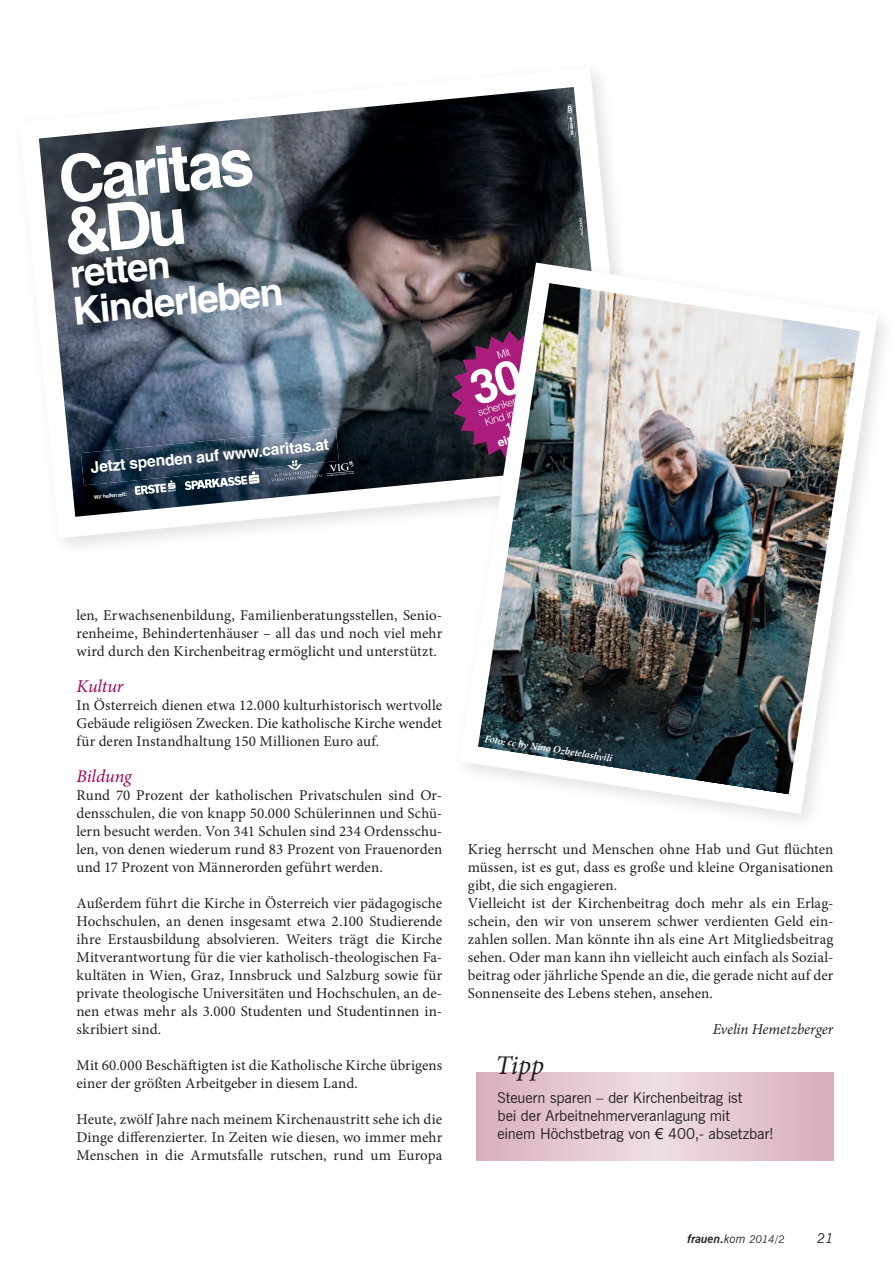
<style>
.page{position:relative;width:893px;height:1263px;background:#fff}
.page>*{position:absolute;margin:0;border:0;box-sizing:border-box;transform-origin:0 0}
.t1{font:700 38.7px/36.5px "Helvetica LT";color:#fff}
.t2{font:700 34.8px/32.5px "Helvetica LT";color:#fff}
.t3{font:italic 27px "Minion Pro";color:#231f20}
.t4{font:italic 18px "Minion Pro";letter-spacing:-.005em;color:#9a065d}
.t5{font:700 15.75px "Helvetica LT";color:#fff}
.t6{font:15px/18px "Minion Pro";color:#231f20;text-align:justify}
.t7{font:15px/18px "News Gothic BT";letter-spacing:-.005em;color:#231f20}
.t8{font:italic 15px "Minion Pro";letter-spacing:-.005em;color:#231f20}
.t9{font:italic 13.5px "News Gothic BT";color:#231f20}
.t10{font:italic 700 12px "News Gothic BT";color:#231f20}
.t11{font:italic 600 10.5px "Minion Pro";color:#fff}
.t12{font:300 10.5px "Helvetica LT";color:#fff}
.t13{font:700 5.1px "Helvetica LT";color:#fff}
.t14{font:700 3.75px "Helvetica LT";color:#fff}
.s1{font-family:"Arial"}
.s2{font-weight:400}
.s3{font-weight:400;font-size:10.5px}
</style>
<div class="page">
<svg style="left:68px;top:73px;width:549px;height:465px"></svg>
<img style="left:39px;top:87px;width:571px;height:430px">
<svg style="left:116px;top:515px;width:7px;height:2px"></svg>
<svg style="left:133px;top:513px;width:11px;height:4px"></svg>
<svg style="left:476px;top:1072px;width:357px;height:89px;background:#e3c5d1"></svg>
<div style="left:452px;top:255px;width:441px;height:578px;background:#231f20;opacity:.13"></div>
<svg style="left:459px;top:263px;width:419px;height:551px"></svg>
<img style="left:478px;top:283px;width:382px;height:511px">
<img style="left:451px;top:331px;width:142px;height:130px">
<p class="t14" style="left:570px;top:136px;width:21px;rotate:-95deg">Wir danken</p>
<h2 class="t2" style="left:69px;top:259px;width:195px;rotate:-5deg">schenken ein Zuhause.</h2>
<h1 class="t1" style="left:68px;top:255px;width:213px;rotate:-5deg">retten<br>Kinderleben</h1>
<p class="t5" style="left:90px;top:459px;width:241px;rotate:-6deg">Jetzt spenden auf www.caritas.at</p>
<p class="t13" style="left:94px;top:494px;width:35px;rotate:-6deg">Wir helfen mit:</p>
<p class="t12" style="left:476px;top:406px;width:88px;rotate:-17deg">schenken Sie einem</p>
<p class="t6" style="left:77px;top:606px;width:367px">len, Erwachsenenbildung, Familienberatungsstellen, Senio&shy;renheime, Behindertenhäuser – all das und noch viel mehr wird durch den Kirchenbeitrag ermöglicht und unterstützt.</p>
<p class="t4" style="left:77px;top:674px;width:49px">Kultur</p>
<p class="t6" style="left:77px;top:696px;width:367px">In Österreich dienen etwa 12.000 kulturhistorisch wertvolle Gebäude religiösen Zwecken. Die katholische Kirche wendet für deren Instandhaltung 150 Millionen Euro auf.</p>
<p class="t4" style="left:77px;top:764px;width:57px">Bildung</p>
<p class="t6" style="left:77px;top:786px;width:367px">Rund 70 Prozent der katholischen Privatschulen sind Or&shy;densschulen, die von knapp 50.000 Schülerinnen und Schü&shy;lern besucht werden. Von 341 Schulen sind 234 Ordensschu&shy;len, von denen wiederum rund 83 Prozent von Frauenorden und 17 Prozent von Männerorden geführt werden.</p>
<p class="t6" style="left:77px;top:894px;width:367px">Außerdem führt die Kirche in Österreich vier pädagogische Hochschulen, an denen insgesamt etwa 2.100 Studierende ihre Erstausbildung absolvieren. Weiters trägt die Kirche Mitverantwortung für die vier katholisch-theologischen Fa&shy;kultäten in Wien, Graz, Innsbruck und Salzburg sowie für private theologische Universitäten und Hochschulen, an de&shy;nen etwas mehr als 3.000 Studenten und Studentinnen in&shy;skribiert sind.</p>
<p class="t6" style="left:77px;top:1056px;width:367px">Mit 60.000 Beschäftigten ist die Katholische Kirche übrigens einer der größten Arbeitgeber in diesem Land.</p>
<p class="t6" style="left:77px;top:1110px;width:367px">Heute, zwölf Jahre nach meinem Kirchenaustritt sehe ich die Dinge differenzierter. In Zeiten wie diesen, wo immer mehr Menschen in die Armutsfalle rutschen, rund um Europa</p>
<p class="t11" style="left:486px;top:731px;width:131px;rotate:9deg">Foto: cc by Nino Ozbetelashvili</p>
<p class="t6" style="left:468px;top:840px;width:367px;text-align:left">Krieg herrscht und Menschen ohne Hab und Gut flüchten müssen, ist es gut, dass es große und kleine Organisationen gibt, die sich engagieren.<br>Vielleicht ist der Kirchenbeitrag doch mehr als ein Erlag&shy;schein, den wir von unserem schwer verdienten Geld ein&shy;zahlen sollen. Man könnte ihn als eine Art Mitgliedsbeitrag sehen. Oder man kann ihn vielleicht auch einfach als Sozial&shy;beitrag oder jährliche Spende an die, die gerade nicht auf der Sonnenseite des Lebens stehen, ansehen.</p>
<p class="t8" style="left:713px;top:1019px;width:122px">Evelin Hemetzberger</p>
<h3 class="t3" style="left:495px;top:1047px;width:50px">Tipp</h3>
<p class="t7" style="left:497px;top:1089px;width:278px">Steuern sparen – der Kirchenbeitrag ist<br>bei der Arbeitnehmerveranlagung mit<br>einem Höchstbetrag von <span class="s1">€</span> 400,- absetzbar!</p>
<p class="t10" style="left:687px;top:1232px;width:99px">frauen.<span class="s2">kom</span> <span class="s3">2014/2</span></p>
<p class="t9" style="left:817px;top:1230px;width:18px">21</p>
</div>
